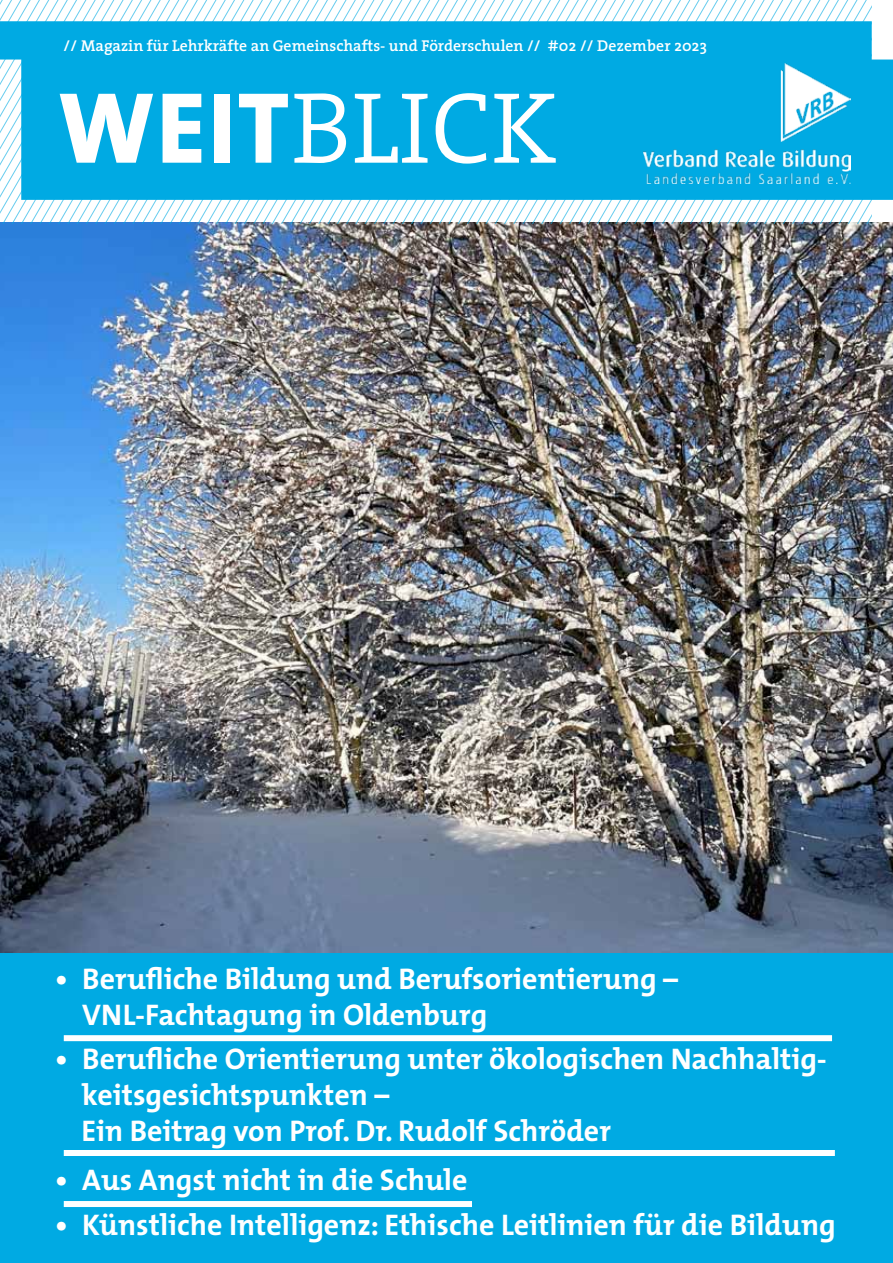
<style>
.page{position:relative;width:893px;height:1263px;background:#fff}
.page>*{position:absolute;margin:0;border:0;box-sizing:border-box;transform-origin:0 0}
.t1{font:300 102px "The Serif";color:#fff}
.t2{font:700 30px/36px "The Mix";color:#fff}
.t3{font:600 15.75px "The Serif";color:#fff}
.s1{font-family:"The Mix";font-weight:800}
</style>
<div class="page">
<div style="left:0;top:945px;width:893px;height:318px;background:#00aae3"></div>
<img style="left:0;top:223px;width:893px;height:729px">
<svg style="left:0;top:0;width:641px;height:223px"></svg>
<svg style="left:641px;top:0;width:231px;height:223px"></svg>
<div style="left:0;top:21px;width:893px;height:179px;background:#00aae3"></div>
<img style="left:643px;top:64px;width:207px;height:120px">
<div style="left:64px;top:1035px;width:768px;height:6px;background:#fff"></div>
<div style="left:64px;top:1150px;width:771px;height:6px;background:#fff"></div>
<div style="left:64px;top:1201px;width:408px;height:6px;background:#fff"></div>
<p class="t3" style="left:64px;top:33px;width:645px">// Magazin für Lehrkräfte an Gemeinschafts- und Förderschulen // #02 // Dezember 2023</p>
<h1 class="t1" style="left:58px;top:44px;width:502px"><span class="s1">Weit</span>blick</h1>
<p class="t2" style="left:82px;top:960px;width:597px;text-indent:-27px">• Berufliche Bildung und Berufsorientierung –<br>VNL-Fachtagung in Oldenburg</p>
<p class="t2" style="left:81px;top:1040px;width:747px;text-indent:-26px">• Berufliche Orientierung unter ökologischen Nachhaltig&shy;keitsgesichtspunkten –<br>Ein Beitrag von Prof. Dr. Rudolf Schröder</p>
<p class="t2" style="left:55px;top:1161px;width:414px">• Aus Angst nicht in die Schule</p>
<p class="t2" style="left:55px;top:1206px;width:782px">• Künstliche Intelligenz: Ethische Leitlinien für die Bildung</p>
</div>
